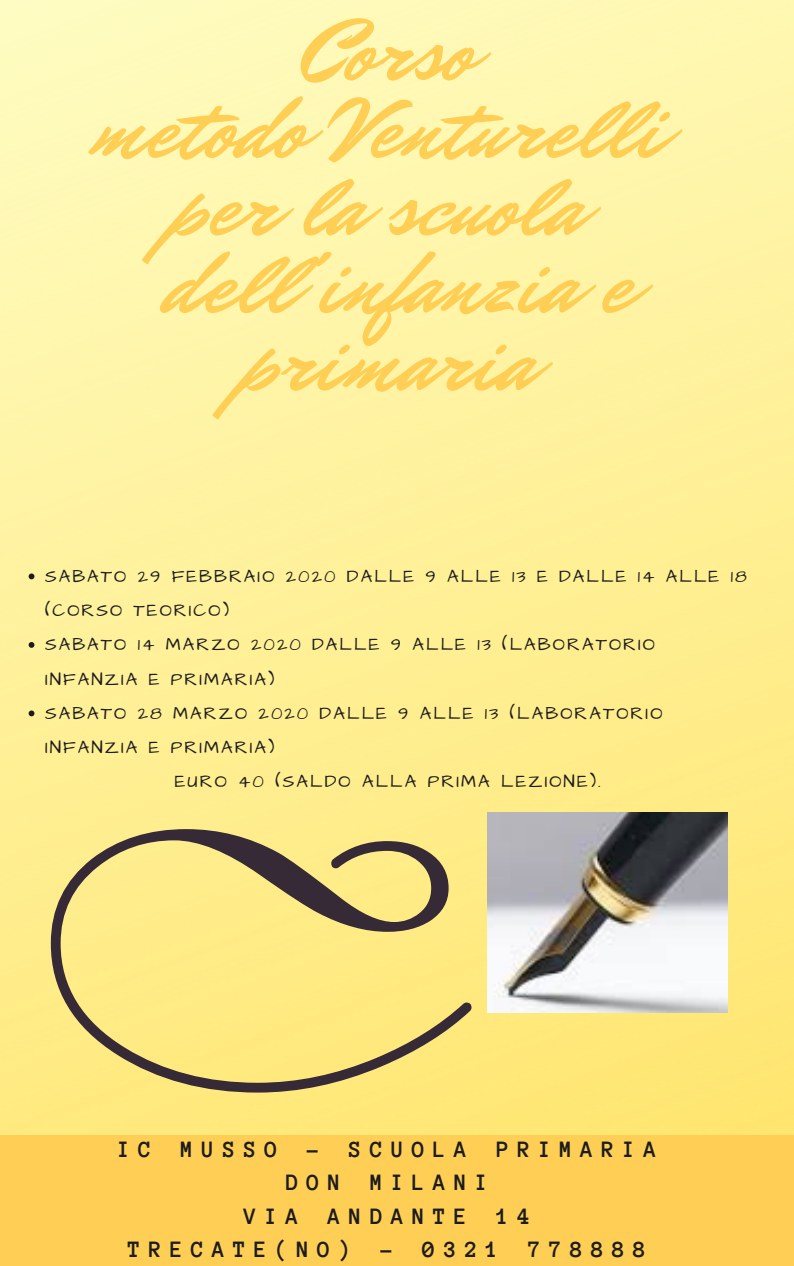
<style>
.page{position:relative;width:794px;height:1266px;background:#fff}
.page>*{position:absolute;margin:0;border:0;box-sizing:border-box;transform-origin:0 0}
.t1{font:89.55px/77.6px "Mr Dafoe";color:#ffce54;text-align:center}
.t2{font:700 24px/33.2px "Anonymous Pro";letter-spacing:.33em;color:#1c1c1c;text-align:center}
.t3{font:18.08px "Architects Daughter";letter-spacing:.115em;color:#1c1c1c}
</style>
<div class="page">
<img style="left:0;top:0;width:793px;height:1135px">
<div style="left:0;top:1135px;width:793px;height:131px;background:#ffce54"></div>
<svg style="left:29px;top:573px;width:5px;height:6px"></svg>
<svg style="left:29px;top:642px;width:5px;height:6px"></svg>
<svg style="left:29px;top:710px;width:5px;height:6px"></svg>
<svg style="left:51px;top:829px;width:420px;height:263px;background:#e4d27a"></svg>
<img style="left:487px;top:812px;width:240px;height:201px">
<h1 class="t1" style="left:89px;top:15px;width:575px">Corso<br>metodo Venturelli per la scuola dell'infanzia e primaria</h1>
<p class="t3" style="left:45px;top:564px;width:702px">SABATO 29 FEBBRAIO 2020 DALLE 9 ALLE 13 E DALLE 14 ALLE 18</p>
<p class="t3" style="left:45px;top:598px;width:185px">(CORSO TEORICO)</p>
<p class="t3" style="left:45px;top:632px;width:611px">SABATO 14 MARZO 2020 DALLE 9 ALLE 13 (LABORATORIO</p>
<p class="t3" style="left:45px;top:667px;width:231px">INFANZIA E PRIMARIA)</p>
<p class="t3" style="left:45px;top:701px;width:618px">SABATO 28 MARZO 2020 DALLE 9 ALLE 13 (LABORATORIO</p>
<p class="t3" style="left:45px;top:735px;width:231px">INFANZIA E PRIMARIA)</p>
<p class="t3" style="left:175px;top:769px;width:427px">EURO 40 (SALDO ALLA PRIMA LEZIONE).</p>
<h2 class="t2" style="left:117px;top:1132px;width:540px">IC MUSSO - SCUOLA PRIMARIA<br>DON MILANI<br>VIA ANDANTE 14<br>TRECATE(NO) - 0321 778888</h2>
</div>
